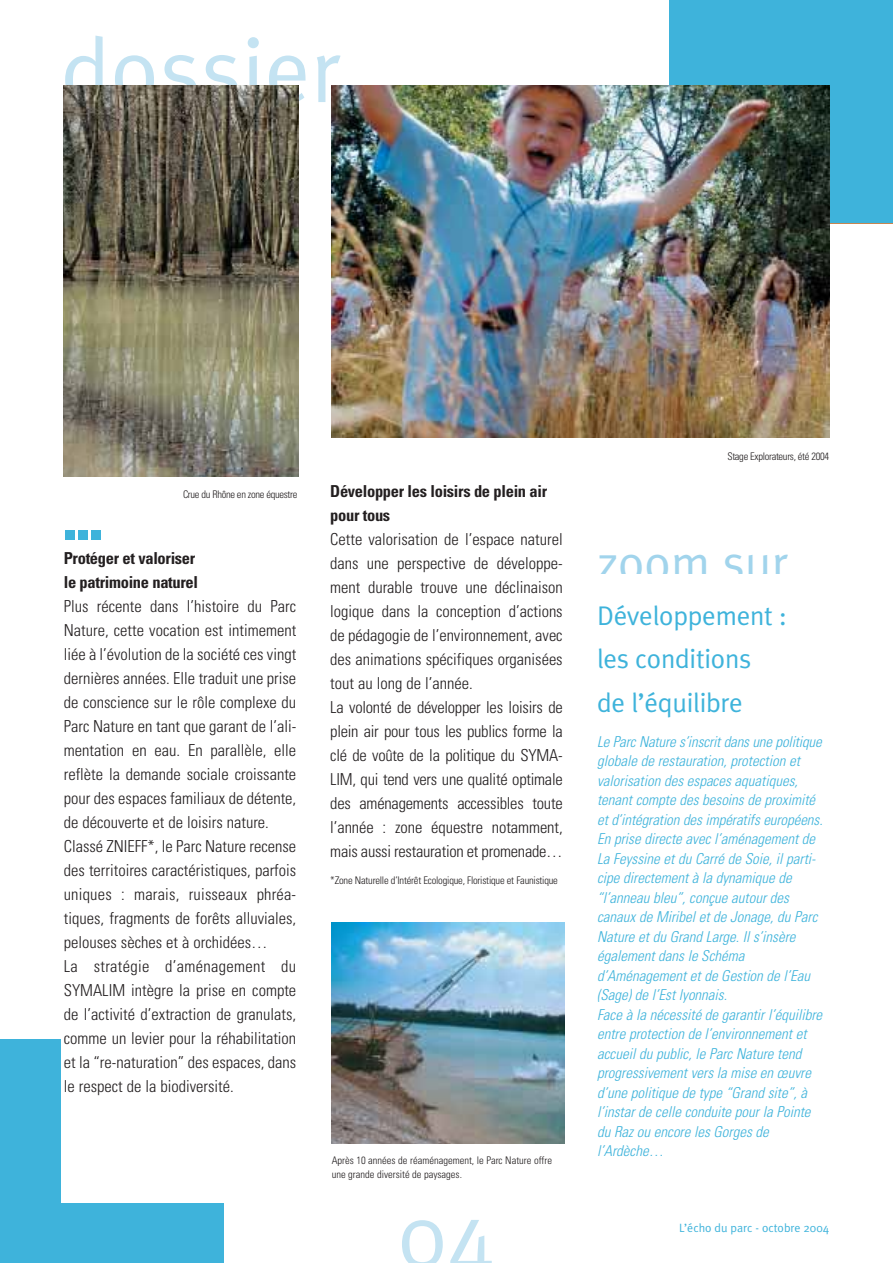
<style>
.page{position:relative;width:893px;height:1263px;background:#fff}
.page>*{position:absolute;margin:0;border:0;box-sizing:border-box;transform-origin:0 0}
.t1{font:91.05px "Meta Plus Normal";color:#c4e3f2}
.t2{font:49.5px "Meta Plus Normal";color:#a1d4ec}
.t3{font:27px/43.5px "Meta Plus Normal";letter-spacing:-.01em;color:#3eb3db}
.t4{font:300 condensed 16.5px/24px "Univers";color:#231f20}
.t5{font:700 condensed 16.5px/24px "Univers";letter-spacing:-.02em;color:#231f20}
.t6{font:italic 300 condensed 15px/19.5px "Univers";color:#3eb3db}
.t7{font:12px "Meta Plus Normal";color:#3eb3db}
.t8{font:300 condensed 10.5px "Univers";letter-spacing:-.02em;color:#231f20}
.t9{font:300 condensed 10.5px/13.5px "Univers";color:#231f20}
</style>
<div class="page">
<div style="left:670px;top:0;width:223px;height:223px;background:#3eb3db"></div>
<div style="left:0;top:1039px;width:223px;height:224px;background:#3eb3db"></div>
<div style="left:62px;top:979px;width:223px;height:224px;background:#fff"></div>
<div style="left:91px;top:530px;width:10px;height:10px;background:#3eb3db"></div>
<div style="left:78px;top:530px;width:10px;height:10px;background:#3eb3db"></div>
<div style="left:65px;top:530px;width:10px;height:10px;background:#3eb3db"></div>
<img style="left:332px;top:85px;width:497px;height:353px">
<img style="left:332px;top:923px;width:233px;height:221px">
<img style="left:64px;top:85px;width:234px;height:391px">
<h1 class="t1" style="left:61px;top:37px;width:282px">dossier</h1>
<p class="t8" style="left:183px;top:490px;width:116px">Crue du Rhône en zone équestre</p>
<p class="t5" style="left:64px;top:548px;width:136px">Protéger et valoriser le patrimoine naturel</p>
<p class="t4" style="left:64px;top:596px;width:234px">Plus récente dans l’histoire du Parc Nature, cette vocation est intimement liée à l’évolution de la société ces vingt dernières années. Elle traduit une prise de conscience sur le rôle complexe du Parc Nature en tant que garant de l’ali&shy;mentation en eau. En parallèle, elle reflète la demande sociale croissante pour des espaces familiaux de détente, de découverte et de loisirs nature.<br>Classé ZNIEFF*, le Parc Nature recense des territoires caractéristiques, parfois uniques : marais, ruisseaux phréa&shy;tiques, fragments de forêts alluviales, pelouses sèches et à orchidées…<br>La stratégie d’aménagement du SYMALIM intègre la prise en compte de l’activité d’extraction de granulats, comme un levier pour la réhabilitation et la “re-naturation” des espaces, dans le respect de la biodiversité.</p>
<p class="t5" style="left:330px;top:481px;width:218px">Développer les loisirs de plein air pour tous</p>
<p class="t4" style="left:330px;top:529px;width:234px">Cette valorisation de l’espace naturel dans une perspective de développe&shy;ment durable trouve une déclinaison logique dans la conception d’actions de pédagogie de l’environnement, avec des animations spécifiques organisées tout au long de l’année.<br>La volonté de développer les loisirs de plein air pour tous les publics forme la clé de voûte de la politique du SYMA-LIM, qui tend vers une qualité optimale des aménagements accessibles toute l’année : zone équestre notamment, mais aussi restauration et promenade…</p>
<p class="t8" style="left:330px;top:876px;width:229px">*Zone Naturelle d’Intérêt Ecologique, Floristique et Faunistique</p>
<p class="t9" style="left:332px;top:1155px;width:222px">Après 10 années de réaménagement, le Parc Nature offre une grande diversité de paysages.</p>
<h1 class="t1" style="left:398px;top:1202px;width:99px">04</h1>
<p class="t8" style="left:727px;top:452px;width:103px">Stage Explorateurs, été 2004</p>
<h2 class="t2" style="left:597px;top:545px;width:193px">zoom sur</h2>
<h3 class="t3" style="left:597px;top:596px;width:191px">Développement : les conditions<br>de l’équilibre</h3>
<p class="t6" style="left:597px;top:733px;width:230px">Le ParcNature s’inscritdansune politique globale de restauration,protection et valorisation des espaces aquatiques, tenantcompte des besoins de proximité etd’intégration des impératifs européens.<br>En prise directe avec l’aménagementde La Feyssine etdu Carré de Soie,ilparti&shy;cipe directementà la dynamique de “l’anneau bleu”,conçue autourdes canaux de Miribeletde Jonage,du Parc Nature etdu Grand Large.Ils’insère égalementdans le Schéma d’Aménagementetde Gestion de l’Eau (Sage)de l’Estlyonnais.<br>Face à la nécessité de garantirl’équilibre entre protection de l’environnementet accueildu public,le Parc Nature tend progressivementvers la mise en œuvre d’une politique de type “Grand site”,à l’instarde celle conduite pourla Pointe du Razou encore les Gorges de l’Ardèche…</p>
<p class="t7" style="left:679px;top:1224px;width:152px">L’écho du parc - octobre 2004</p>
</div>
